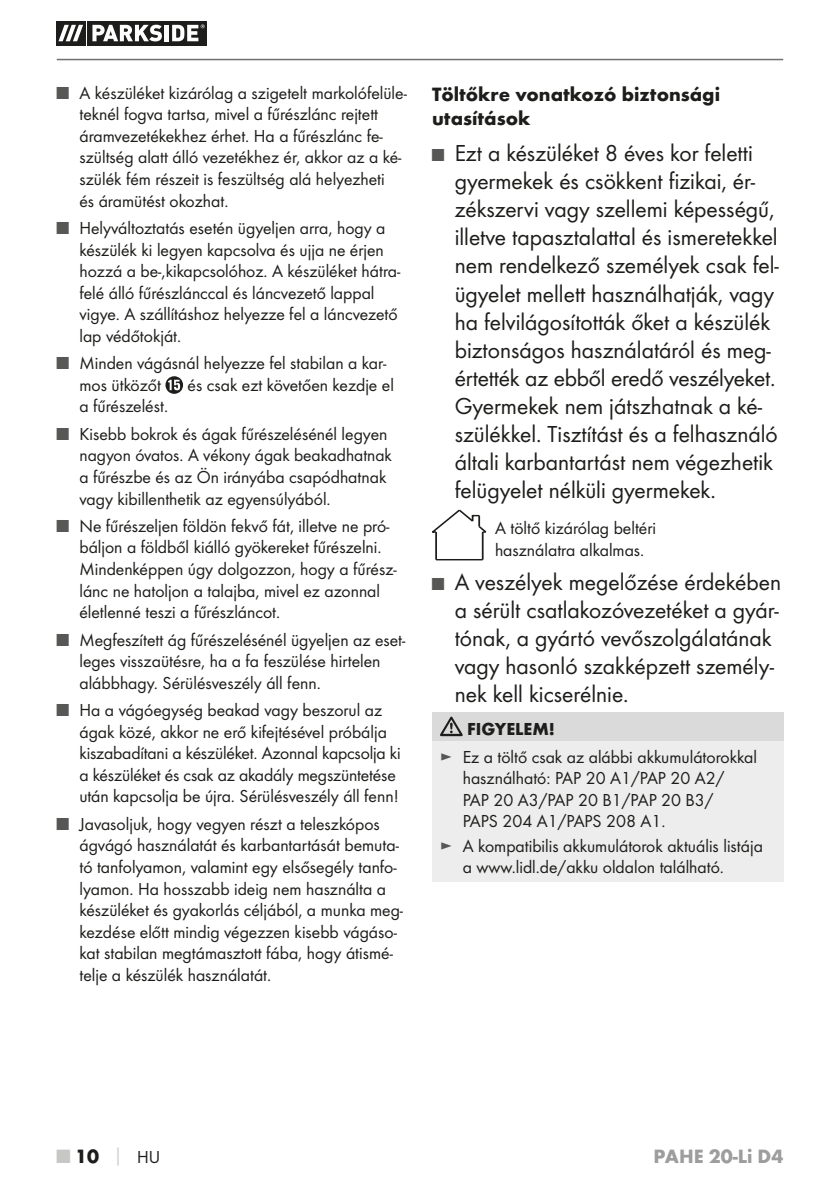
<style>
.page{position:relative;width:840px;height:1191px;background:#fff}
.page>*{position:absolute;margin:0;border:0;box-sizing:border-box;transform-origin:0 0}
.t1{font:24px/28px "Futura Boo";color:#1d1d1b}
.t2{font:700 20px/24px "Futura";color:#1d1d1b}
.t3{font:700 20px "Futura";color:#9d9d9d}
.t4{font:18px/21.6px "Futura Boo";color:#1d1d1b}
.t5{font:700 18px "Futura";color:#1d1d1b}
.s1{color:#575756}
.s2{font-size:18px;color:#575756}
.s3{color:#c7c7c6}
.s4{font-size:18px;color:#c7c7c6}
.s5{font-family:"Futura Boo";font-weight:400;font-size:18px}
</style>
<div class="page">
<hr style="left:57px;top:59px;width:725px;height:1px;background:#70706f">
<svg style="left:85px;top:21px;width:122px;height:24px"></svg>
<div style="left:56px;top:21px;width:29px;height:24px;background:#1d1d1b"></div>
<div style="left:87px;top:21px;width:119px;height:24px;background:#1d1d1b"></div>
<svg style="left:58px;top:25px;width:25px;height:16px"></svg>
<svg style="left:92px;top:25px;width:70px;height:16px"></svg>
<hr style="left:164px;top:25px;width:4px;height:16px;background:#fff">
<svg style="left:172px;top:24px;width:32px;height:17px"></svg>
<svg style="left:165px;top:376px;width:18px;height:18px"></svg>
<svg style="left:432px;top:509px;width:54px;height:51px"></svg>
<hr style="left:481px;top:532px;width:2px;height:28px;background:#1d1d1b">
<div style="left:432px;top:712px;width:350px;height:29px;background:#dadada"></div>
<div style="left:432px;top:741px;width:350px;height:140px;background:#ededed"></div>
<svg style="left:440px;top:716px;width:22px;height:20px"></svg>
<p class="t4" style="left:79px;top:83px;width:329px;text-indent:-23px"><span class="s1">■</span> A készüléket kizárólag a szigetelt markolófelüle&shy;teknél fogva tartsa, mivel a fűrészlánc rejtett áramvezetékekhez érhet. Ha a fűrészlánc fe&shy;szültség alatt álló vezetékhez ér, akkor az a ké&shy;szülék fém részeit is feszültség alá helyezheti<br>és áramütést okozhat.</p>
<p class="t4" style="left:79px;top:218px;width:322px;text-indent:-23px"><span class="s1">■</span> Helyváltoztatás esetén ügyeljen arra, hogy a készülék ki legyen kapcsolva és ujja ne érjen hozzá a be-,kikapcsolóhoz. A készüléket hátra&shy;felé álló fűrészlánccal és láncvezető lappal vigye. A szállításhoz helyezze fel a láncvezető lap védőtokját.</p>
<p class="t4" style="left:79px;top:353px;width:308px;text-indent:-23px"><span class="s1">■</span> Minden vágásnál helyezze fel stabilan a kar&shy;mos ütközőt</p>
<p class="t4" style="left:187px;top:375px;width:208px">és csak ezt követően kezdje el</p>
<p class="t4" style="left:79px;top:396px;width:90px">a fűrészelést.</p>
<p class="t4" style="left:79px;top:424px;width:314px;text-indent:-23px"><span class="s1">■</span> Kisebb bokrok és ágak fűrészelésénél legyen nagyon óvatos. A vékony ágak beakadhatnak a fűrészbe és az Ön irányába csapódhatnak vagy kibillenthetik az egyensúlyából.</p>
<p class="t4" style="left:79px;top:516px;width:318px;text-indent:-23px"><span class="s1">■</span> Ne fűrészeljen földön fekvő fát, illetve ne pró&shy;báljon a földből kiálló gyökereket fűrészelni.<br>Mindenképpen úgy dolgozzon, hogy a fűrész&shy;lánc ne hatoljon a talajba, mivel ez azonnal életlenné teszi a fűrészláncot.</p>
<p class="t4" style="left:79px;top:629px;width:327px;text-indent:-23px"><span class="s1">■</span> Megfeszített ág fűrészelésénél ügyeljen az eset&shy;leges visszaütésre, ha a fa feszülése hirtelen alábbhagy. Sérülésveszély áll fenn.</p>
<p class="t4" style="left:79px;top:700px;width:322px;text-indent:-23px"><span class="s1">■</span> Ha a vágóegység beakad vagy beszorul az ágak közé, akkor ne erő kifejtésével próbálja kiszabadítani a készüléket. Azonnal kapcsolja ki a készüléket és csak az akadály megszüntetése után kapcsolja be újra. Sérülésveszély áll fenn!</p>
<p class="t4" style="left:79px;top:813px;width:325px;text-indent:-23px"><span class="s1">■</span> Javasoljuk, hogy vegyen részt a teleszkópos ágvágó használatát és karbantartását bemuta&shy;tó tanfolyamon, valamint egy elsősegély tanfo&shy;lyamon. Ha hosszabb ideig nem használta a készüléket és gyakorlás céljából, a munka meg&shy;kezdése előtt mindig végezzen kisebb vágáso&shy;kat stabilan megtámasztott fába, hogy átismé&shy;telje a készülék használatát.</p>
<p class="t2" style="left:432px;top:84px;width:289px">Töltőkre vonatkozó biztonsági utasítások</p>
<p class="t1" style="left:454px;top:140px;width:325px;text-indent:-23px"><span class="s2">■</span> Ezt a készüléket 8 éves kor feletti gyermekek és csökkent fizikai, ér&shy;zékszervi vagy szellemi képességű, illetve tapasztalattal és ismeretekkel nem rendelkező személyek csak fel&shy;ügyelet mellett használhatják, vagy ha felvilágosították őket a készülék biztonságos használatáról és meg&shy;értették az ebből eredő veszélyeket.<br>Gyermekek nem játszhatnak a ké&shy;szülékkel. Tisztítást és a felhasználó általi karbantartást nem végezhetik felügyelet nélküli gyermekek.</p>
<p class="t4" style="left:494px;top:518px;width:162px">A töltő kizárólag beltéri használatra alkalmas.</p>
<h1 class="t1" style="left:454px;top:569px;width:328px;text-indent:-23px"><span class="s2">■</span> A veszélyek megelőzése érdekében a sérült csatlakozóvezetéket a gyár&shy;tónak, a gyártó vevőszolgálatának vagy hasonló szakképzett személy&shy;nek kell kicserélnie.</h1>
<p class="t5" style="left:467px;top:721px;width:89px">FIGYELEM!</p>
<p class="t4" style="left:462px;top:746px;width:295px;text-indent:-23px"><span class="s1">►</span> Ez a töltő csak az alábbi akkumulátorokkal használható: PAP 20 A1/PAP 20 A2/<br>PAP 20 A3/PAP 20 B1/PAP 20 B3/<br>PAPS 204 A1/PAPS 208 A1.</p>
<p class="t4" style="left:462px;top:836px;width:301px;text-indent:-23px"><span class="s1">►</span> A kompatibilis akkumulátorok aktuális listája a www.lidl.de/akku oldalon található.</p>
<p class="t2" style="left:57px;top:1145px;width:105px"><span class="s3">■</span> 10 <span class="s4">│</span> <span class="s5">HU</span></p>
<p class="t3" style="left:653px;top:1147px;width:131px">PAHE 20-Li D4</p>
</div>
